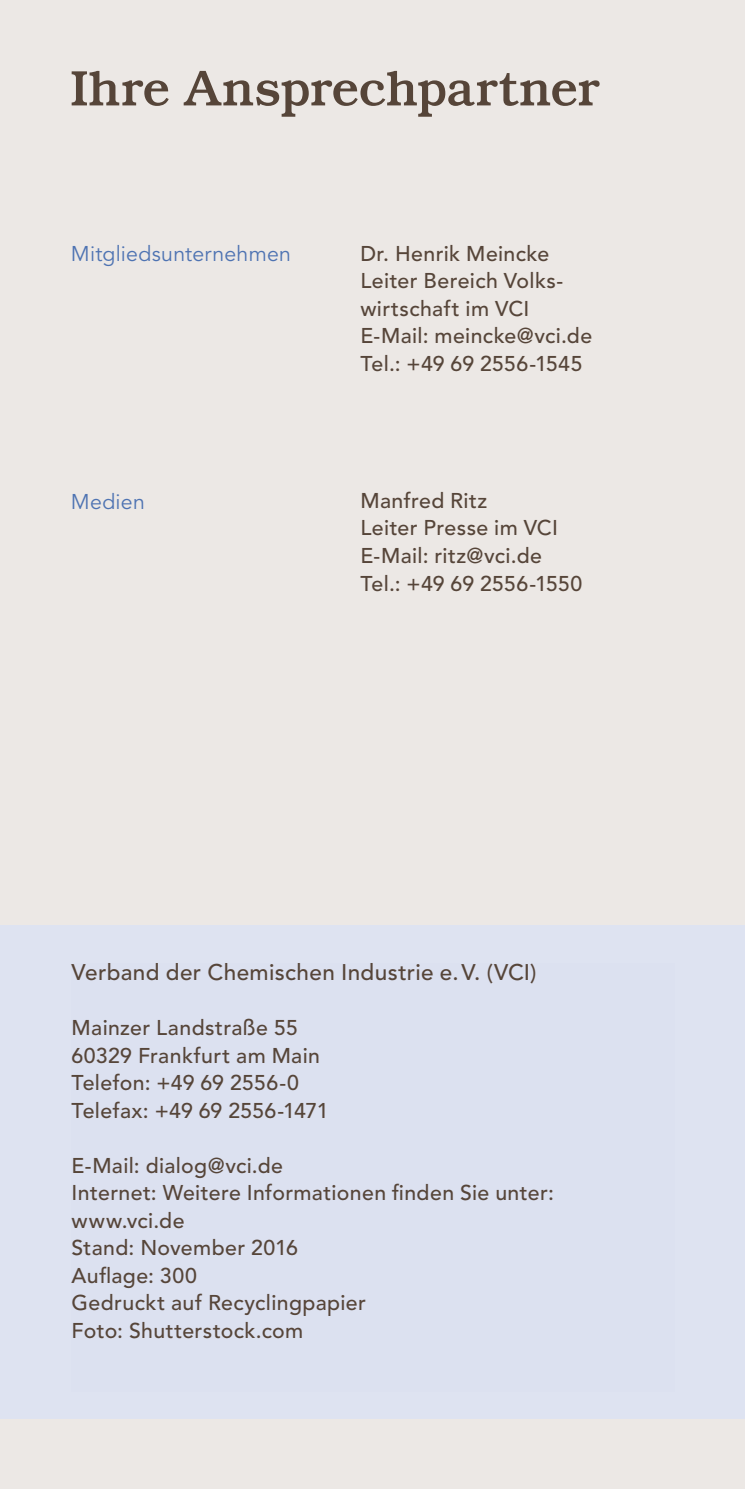
<style>
.page{position:relative;width:745px;height:1489px;background:#fff}
.page>*{position:absolute;margin:0;border:0;box-sizing:border-box;transform-origin:0 0}
.Titel_Headline{font:500 50px "Bookman ITC Std";letter-spacing:-.01em;color:#564539}
.t1{font:500 22.5px "Avenir LT Std";letter-spacing:.015em;color:#564539}
.t2{font:500 21.25px/27.5px "Avenir LT Std";letter-spacing:.015em;color:#564539}
.t3{font:21.25px "Avenir LT Std";letter-spacing:.01em;color:#4e73b2}
</style>
<div class="page">
<div style="left:0;top:0;width:744px;height:1488px;background:#ece8e5"></div>
<div style="left:0;top:925px;width:744px;height:493px;background:#dee3f1"></div>
<p class="Titel_Headline" style="left:71px;top:59px;width:529px">Ihre Ansprechpartner</p>
<p class="t3" style="left:71px;top:241px;width:221px">Mitgliedsunternehmen</p>
<p class="t2" style="left:360px;top:240px;width:190px">Dr. Henrik Meincke</p>
<p class="t2" style="left:360px;top:267px;width:204px">Leiter Bereich Volks-</p>
<p class="t2" style="left:360px;top:295px;width:170px">wirtschaft im VCI</p>
<p class="t2" style="left:360px;top:322px;width:233px">E-Mail: meincke@vci.de</p>
<p class="t2" style="left:360px;top:350px;width:223px">Tel.: +49 69 2556-1545</p>
<p class="t3" style="left:71px;top:489px;width:75px">Medien</p>
<p class="t2" style="left:360px;top:487px;width:128px">Manfred Ritz</p>
<p class="t2" style="left:360px;top:515px;width:199px">Leiter Presse im VCI</p>
<p class="t2" style="left:360px;top:542px;width:183px">E-Mail: ritz@vci.de</p>
<p class="t2" style="left:360px;top:570px;width:223px">Tel.: +49 69 2556-1550</p>
<p class="t1" style="left:72px;top:959px;width:466px">Verband der Chemischen Industrie e.V. (VCI)</p>
<p class="t2" style="left:72px;top:1014px;width:227px">Mainzer Landstraße 55</p>
<p class="t2" style="left:72px;top:1042px;width:250px">60329 Frankfurt am Main</p>
<p class="t2" style="left:72px;top:1069px;width:229px">Telefon: +49 69 2556-0</p>
<p class="t2" style="left:72px;top:1097px;width:258px">Telefax: +49 69 2556-1471</p>
<p class="t2" style="left:72px;top:1152px;width:213px">E-Mail: dialog@vci.de</p>
<p class="t2" style="left:72px;top:1179px;width:483px">Internet: Weitere Informationen finden Sie unter: www.vci.de</p>
<p class="t2" style="left:72px;top:1234px;width:228px">Stand: November 2016</p>
<p class="t2" style="left:72px;top:1262px;width:296px">Auflage: 300<br>Gedruckt auf Recyclingpapier</p>
<p class="t2" style="left:72px;top:1317px;width:233px">Foto: Shutterstock.com</p>
</div>
